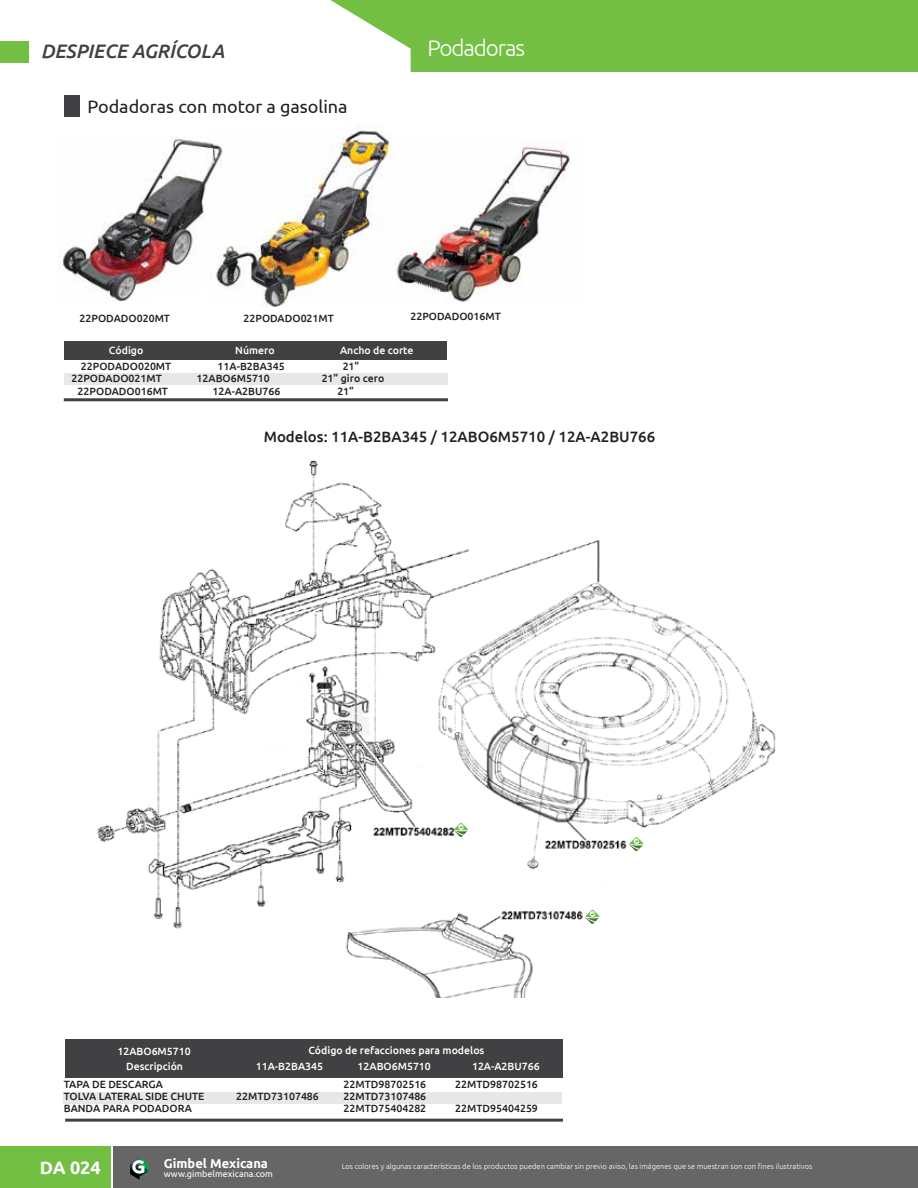
<style>
.page{position:relative;width:918px;height:1188px;background:#fff}
.page>*{position:absolute;margin:0;border:0;box-sizing:border-box;transform-origin:0 0}
.t1{font:300 22.5px "Ubuntu";letter-spacing:-.05em;color:#fff}
.t2{font:italic 500 19.5px "Ubuntu";color:#414042}
.t3{font:18px "Ubuntu";color:#231f20}
.t4{font:700 18px "Ubuntu";color:#fff}
.t5{font:500 15px "Ubuntu";color:#231f20}
.t6{font:700 12.9px "Ubuntu";color:#fff}
.t7{font:500 10.5px/12px "Ubuntu";color:#231f20;text-align:justify}
.t8{font:500 10.5px "Ubuntu";color:#fff}
.t9{font:9px "Ubuntu";color:#fff}
.t10{font:300 7.5px "Ubuntu";color:#fff}
</style>
<div class="page">
<div style="left:0;top:1146px;width:111px;height:42px;background:#72bf44"></div>
<div style="left:113px;top:1146px;width:804px;height:42px;background:#676667"></div>
<svg style="left:130px;top:1156px;width:18px;height:24px"></svg>
<div style="left:0;top:0;width:917px;height:72px;background:#72bf44"></div>
<svg style="left:0;top:0;width:411px;height:72px;background:#f5faf1"></svg>
<div style="left:0;top:41px;width:28px;height:21px;background:#72bf44"></div>
<img style="left:394px;top:146px;width:180px;height:156px">
<img style="left:226px;top:125px;width:167px;height:181px">
<img style="left:97px;top:460px;width:679px;height:538px">
<img style="left:59px;top:137px;width:167px;height:165px">
<div style="left:65px;top:1039px;width:497px;height:39px;background:#414042"></div>
<div style="left:64px;top:1092px;width:498px;height:12px;background:#e6e7e8"></div>
<div style="left:65px;top:373px;width:383px;height:11px;background:#e6e7e8"></div>
<hr style="left:65px;top:1119px;width:498px;height:3px;background:#414042">
<div style="left:64px;top:96px;width:16px;height:21px;background:#414042"></div>
<hr style="left:64px;top:398px;width:384px;height:3px;background:#414042">
<div style="left:64px;top:342px;width:382px;height:18px;background:#414042"></div>
<svg style="left:454px;top:823px;width:14px;height:14px"></svg>
<svg style="left:585px;top:910px;width:15px;height:14px"></svg>
<svg style="left:629px;top:837px;width:14px;height:14px"></svg>
<h2 class="t2" style="left:41px;top:39px;width:185px">DESPIECE AGRÍCOLA</h2>
<h3 class="t3" style="left:87px;top:96px;width:262px">Podadoras con motor a gasolina</h3>
<h1 class="t1" style="left:428px;top:35px;width:99px">Podadoras</h1>
<p class="t7" style="left:80px;top:312px;width:92px">22PODADO020MT</p>
<p class="t7" style="left:244px;top:312px;width:92px">22PODADO021MT</p>
<p class="t7" style="left:411px;top:310px;width:92px">22PODADO016MT</p>
<p class="t8" style="left:109px;top:344px;width:36px">Código</p>
<p class="t8" style="left:235px;top:344px;width:41px">Número</p>
<p class="t8" style="left:340px;top:344px;width:75px">Ancho de corte</p>
<p class="t7" style="left:81px;top:360px;width:92px">22PODADO020MT</p>
<p class="t7" style="left:218px;top:360px;width:69px">11A-B2BA345</p>
<p class="t7" style="left:343px;top:360px;width:18px">21”</p>
<p class="t7" style="left:72px;top:372px;width:92px">22PODADO021MT</p>
<p class="t7" style="left:197px;top:372px;width:75px">12ABO6M5710</p>
<p class="t7" style="left:322px;top:372px;width:64px">21” giro cero</p>
<p class="t7" style="left:78px;top:385px;width:92px">22PODADO016MT</p>
<p class="t7" style="left:213px;top:385px;width:69px">12A-A2BU766</p>
<p class="t7" style="left:337px;top:385px;width:18px">21”</p>
<h3 class="t5" style="left:264px;top:427px;width:393px">Modelos: 11A-B2BA345 / 12ABO6M5710 / 12A-A2BU766</h3>
<p class="t8" style="left:117px;top:1045px;width:75px">12ABO6M5710</p>
<p class="t8" style="left:308px;top:1044px;width:178px">Código de refacciones para modelos</p>
<p class="t8" style="left:126px;top:1060px;width:59px">Descripción</p>
<p class="t8" style="left:256px;top:1060px;width:69px">11A-B2BA345</p>
<p class="t8" style="left:358px;top:1060px;width:75px">12ABO6M5710</p>
<p class="t8" style="left:472px;top:1060px;width:69px">12A-A2BU766</p>
<p class="t7" style="left:64px;top:1078px;width:142px;text-align:left">TAPA DE DESCARGA<br>TOLVA LATERAL SIDE CHUTE<br>BANDA PARA PODADORA</p>
<p class="t7" style="left:236px;top:1090px;width:84px">22MTD73107486</p>
<h3 class="t4" style="left:40px;top:1157px;width:62px">DA 024</h3>
<p class="t6" style="left:164px;top:1155px;width:106px">Gimbel Mexicana</p>
<p class="t9" style="left:164px;top:1169px;width:111px">www.gimbelmexicana.com</p>
<p class="t7" style="left:344px;top:1078px;width:84px">22MTD98702516<br>22MTD73107486<br>22MTD75404282</p>
<p class="t7" style="left:455px;top:1078px;width:84px">22MTD98702516</p>
<p class="t7" style="left:455px;top:1102px;width:84px">22MTD95404259</p>
<p class="t10" style="left:342px;top:1162px;width:472px">Los colores y algunas características de los productos pueden cambiar sin previo aviso, las imágenes que se muestran son con fines ilustrativos</p>
</div>
